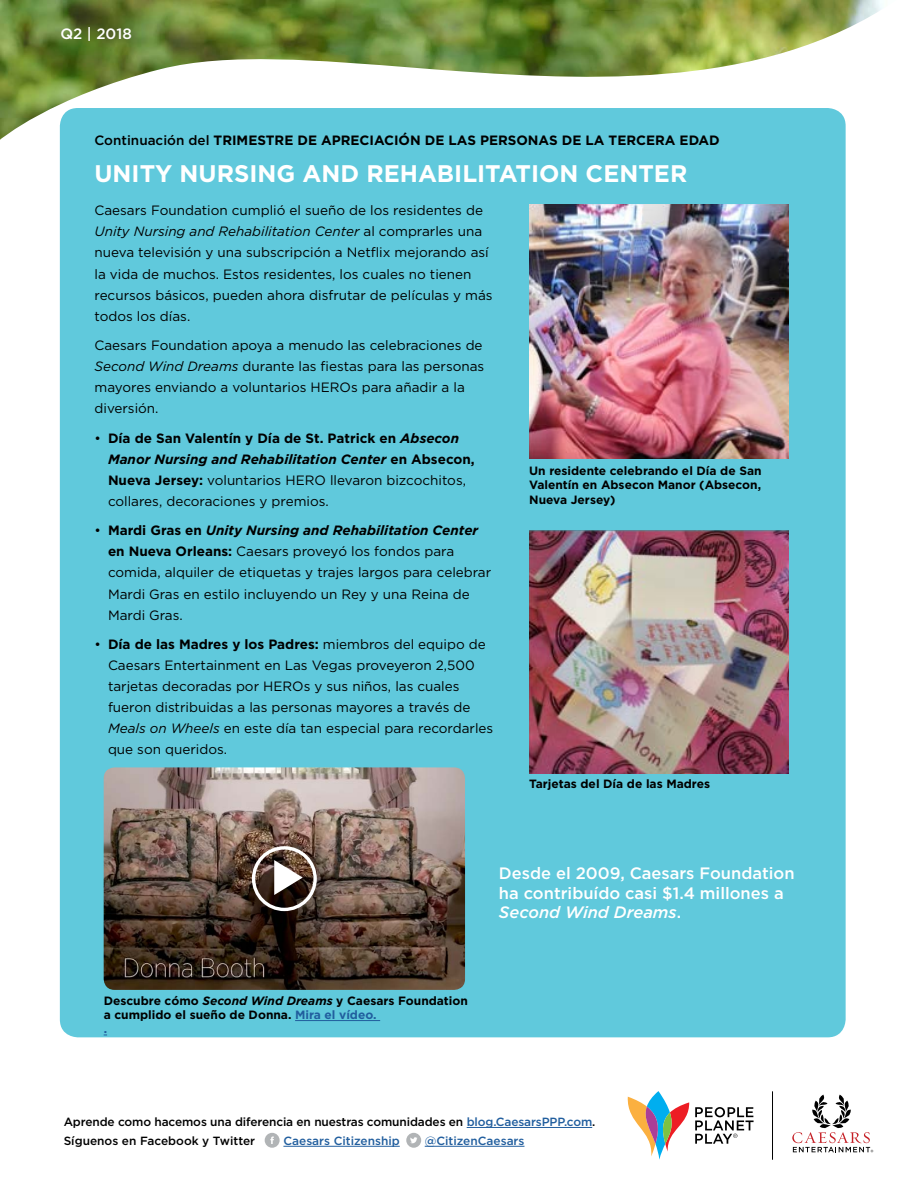
<style>
.page{position:relative;width:918px;height:1188px;background:#fff}
.page>*{position:absolute;margin:0;border:0;box-sizing:border-box;transform-origin:0 0}
.t1{font:700 24px "Gotham";color:#fff}
.t2{font:500 16.5px/19.8px "Gotham";color:#fff}
.t3{font:500 15px "Gotham";color:#fff}
.t4{font:13.5px/21px "Gotham";color:#000}
.t5{font:700 13.5px "Gotham";color:#000}
.t6{font:700 12px/14.4px "Gotham";color:#000;text-align:justify}
.t7{font:500 11.85px/18.8px "Gotham";letter-spacing:-.01em;color:#000}
.t8{font:500 11.85px "Gotham";color:#215e9e}
.s1{font-weight:500}
.s2{font-style:italic}
.s3{font-weight:700}
.s4{font-weight:700;font-style:italic}
.s5{color:#215e9e}
</style>
<div class="page">
<div style="left:60px;top:108px;width:786px;height:929px;background:#60c9dc;border-radius:18px"></div>
<img style="left:0;top:0;width:882px;height:140px">
<img style="left:529px;top:530px;width:260px;height:244px">
<img style="left:530px;top:204px;width:259px;height:255px">
<img style="left:104px;top:767px;width:361px;height:223px">
<svg style="left:274px;top:860px;width:29px;height:35px"></svg>
<div style="left:252px;top:846px;width:65px;height:65px;border:3px solid #fff;border-radius:50%"></div>
<hr style="left:295px;top:1020px;width:85px;height:1px;background:#215e9e">
<hr style="left:467px;top:1127px;width:125px;height:1px;background:#215e9e">
<hr style="left:283px;top:1146px;width:117px;height:1px;background:#215e9e">
<hr style="left:425px;top:1146px;width:99px;height:1px;background:#215e9e">
<svg style="left:265px;top:1133px;width:15px;height:15px"></svg>
<svg style="left:406px;top:1133px;width:15px;height:15px"></svg>
<svg style="left:792px;top:1095px;width:81px;height:57px"></svg>
<svg style="left:627px;top:1091px;width:62px;height:69px"></svg>
<svg style="left:695px;top:1107px;width:59px;height:37px"></svg>
<hr style="left:772px;top:1091px;width:1px;height:69px;background:#000">
<p class="t3" style="left:61px;top:26px;width:73px">Q2 | 2018</p>
<p class="t5" style="left:94px;top:133px;width:627px"><span class="s1">Continuación del</span> TRIMESTRE DE APRECIACIÓN DE LAS PERSONAS DE LA TERCERA EDAD</p>
<h1 class="t1" style="left:94px;top:160px;width:594px">UNITY NURSING AND REHABILITATION CENTER</h1>
<p class="t4" style="left:94px;top:200px;width:400px">Caesars Foundation cumplió el sueño de los residentes de <span class="s2">Unity Nursing and Rehabilitation Center</span> al comprarles una nueva televisión y una subscripción a Netflix mejorando así la vida de muchos. Estos residentes, los cuales no tienen recursos básicos, pueden ahora disfrutar de películas y más todos los días.</p>
<p class="t4" style="left:94px;top:335px;width:391px">Caesars Foundation apoya a menudo las celebraciones de <span class="s2">Second Wind Dreams</span> durante las fiestas para las personas mayores enviando a voluntarios HEROs para añadir a la diversión.</p>
<p class="t4" style="left:108px;top:427px;width:368px;text-indent:-14px">• <span class="s3">Día de San Valentín y Día de St. Patrick en</span> <span class="s4">Absecon Manor Nursing and Rehabilitation Center</span> <span class="s3">en Absecon, Nueva Jersey:</span> voluntarios HERO llevaron bizcochitos, collares, decoraciones y premios.</p>
<p class="t4" style="left:108px;top:520px;width:385px;text-indent:-14px">• <span class="s3">Mardi Gras en</span> <span class="s4">Unity Nursing and Rehabilitation Center </span><span class="s3">en Nueva Orleans:</span> Caesars proveyó los fondos para comida, alquiler de etiquetas y trajes largos para celebrar Mardi Gras en estilo incluyendo un Rey y una Reina de Mardi Gras.</p>
<p class="t4" style="left:108px;top:634px;width:387px;text-indent:-14px">• <span class="s3">Día de las Madres y los Padres:</span> miembros del equipo de Caesars Entertainment en Las Vegas proveyeron 2,500 tarjetas decoradas por HEROs y sus niños, las cuales fueron distribuidas a las personas mayores a través de <span class="s2">Meals on Wheels</span> en este día tan especial para recordarles que son queridos.</p>
<p class="t6" style="left:529px;top:463px;width:234px">Un residente celebrando el Día de San Valentín en Absecon Manor (Absecon, Nueva Jersey)</p>
<p class="t6" style="left:529px;top:776px;width:182px">Tarjetas del Día de las Madres</p>
<p class="t6" style="left:104px;top:993px;width:366px;text-align:left">Descubre cómo <span class="s2">Second Wind Dreams</span> y Caesars Foundation a cumplido el sueño de Donna. <span class="s5">Mira el vídeo.<br>.</span></p>
<p class="t2" style="left:499px;top:863px;width:297px">Desde el 2009, Caesars Foundation ha contribuído casi $1.4 millones a<br><span class="s2">Second Wind Dreams</span>.</p>
<p class="t7" style="left:64px;top:1112px;width:533px">Aprende como hacemos una diferencia en nuestras comunidades en <span class="s5">blog.CaesarsPPP.com</span>.<br>Síguenos en Facebook y Twitter</p>
<p class="t8" style="left:283px;top:1134px;width:118px">Caesars Citizenship</p>
<p class="t8" style="left:425px;top:1134px;width:101px">@CitizenCaesars</p>
</div>
